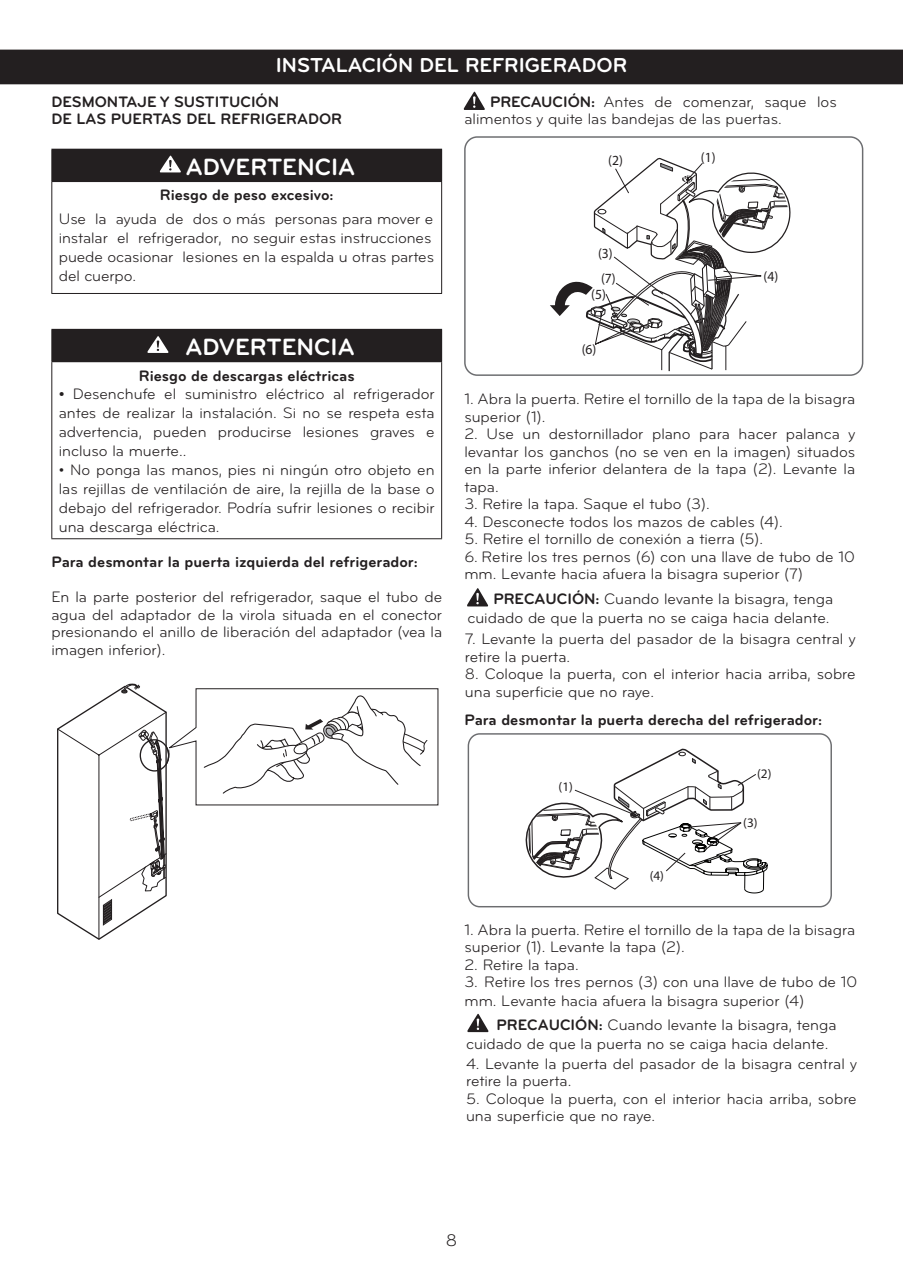
<style>
.page{position:relative;width:903px;height:1275px;background:#fff}
.page>*{position:absolute;margin:0;border:0;box-sizing:border-box;transform-origin:0 0}
.t1{font:700 24.5px "Bryant LG";color:#fff}
.t2{font:700 21px "Bryant LG";color:#fff}
.t3{font:17.5px "Bryant LG";color:#231f20}
.t4{font:15.75px/17.5px "Bryant LG";color:#231f20}
.t5{font:700 15.75px/17.5px "Bryant LG";color:#231f20}
.t6{font:14px/16.1px "Myriad Pro";color:#231f20}
.t7{font:12.95px "Myriad Pro";color:#231f20}
.s1{font-weight:700}
</style>
<div class="page">
<div style="left:0;top:50px;width:903px;height:34px;background:#231f20"></div>
<div style="left:52px;top:149px;width:390px;height:33px;background:#231f20"></div>
<hr style="left:51px;top:149px;width:391px;height:1px;background:#231f20">
<hr style="left:51px;top:150px;width:1px;height:31px;background:#231f20">
<hr style="left:51px;top:181px;width:391px;height:1px;background:#231f20">
<hr style="left:51px;top:182px;width:1px;height:111px;background:#231f20">
<hr style="left:441px;top:182px;width:1px;height:111px;background:#231f20">
<hr style="left:51px;top:293px;width:391px;height:1px;background:#231f20">
<div style="left:52px;top:329px;width:390px;height:33px;background:#231f20"></div>
<hr style="left:51px;top:329px;width:391px;height:1px;background:#231f20">
<hr style="left:51px;top:330px;width:1px;height:31px;background:#231f20">
<hr style="left:51px;top:361px;width:391px;height:1px;background:#231f20">
<hr style="left:51px;top:362px;width:1px;height:176px;background:#231f20">
<hr style="left:441px;top:362px;width:1px;height:176px;background:#231f20">
<hr style="left:51px;top:538px;width:391px;height:1px;background:#231f20">
<svg style="left:159px;top:155px;width:22px;height:18px"></svg>
<svg style="left:160px;top:156px;width:21px;height:16px"></svg>
<svg style="left:147px;top:336px;width:22px;height:17px"></svg>
<svg style="left:57px;top:683px;width:382px;height:257px"></svg>
<div style="left:140px;top:739px;width:29px;height:33px;border:1px solid #231f20;border-radius:50%"></div>
<svg style="left:464px;top:92px;width:21px;height:18px"></svg>
<svg style="left:467px;top:588px;width:21px;height:18px"></svg>
<svg style="left:467px;top:1014px;width:21px;height:18px"></svg>
<div style="left:468px;top:733px;width:364px;height:174px;border:1px solid #6c6d70;border-radius:12px"></div>
<div style="left:464px;top:136px;width:399px;height:240px;border:1px solid #6c6d70;border-radius:12px"></div>
<svg style="left:550px;top:158px;width:241px;height:214px"></svg>
<svg style="left:525px;top:748px;width:243px;height:146px"></svg>
<h2 class="t2" style="left:276px;top:52px;width:353px">INSTALACIÓN DEL REFRIGERADOR</h2>
<p class="t5" style="left:51px;top:93px;width:292px">DESMONTAJE Y SUSTITUCIÓN<br>DE LAS PUERTAS DEL REFRIGERADOR</p>
<h1 class="t1" style="left:186px;top:151px;width:171px">ADVERTENCIA</h1>
<p class="t5" style="left:160px;top:186px;width:175px">Riesgo de peso excesivo:</p>
<p class="t4" style="left:59px;top:210px;width:377px;line-height:18.9px">Use la ayuda de dos o más personas para mover e instalar el refrigerador, no seguir estas instrucciones puede ocasionar lesiones en la espalda u otras partes del cuerpo.</p>
<h2 class="t2" style="left:311px;top:52px;width:353px">INSTALACIÓN DEL REFRIGERADOR</h2>
<p class="t4" style="left:464px;top:93px;width:374px;text-indent:26px"><span class="s1">PRECAUCIÓN:</span> Antes de comenzar, saque los alimentos y quite las bandejas de las puertas.</p>
<p class="t6" style="left:701px;top:149px;width:16px">(1)</p>
<p class="t6" style="left:608px;top:152px;width:16px">(2)</p>
<p class="t6" style="left:598px;top:245px;width:16px">(3)</p>
<p class="t6" style="left:763px;top:268px;width:16px">(4)</p>
<p class="t6" style="left:591px;top:270px;width:26px;text-indent:10px">(7) (5)</p>
<h1 class="t1" style="left:185px;top:331px;width:171px">ADVERTENCIA</h1>
<p class="t5" style="left:139px;top:367px;width:217px">Riesgo de descargas eléctricas</p>
<p class="t4" style="left:59px;top:385px;width:377px;line-height:18.9px;text-align:justify"><span class="s1">•</span> Desenchufe el suministro eléctrico al refrigerador antes de realizar la instalación. Si no se respeta esta advertencia, pueden producirse lesiones graves e incluso la muerte..</p>
<p class="t4" style="left:59px;top:460px;width:377px;line-height:18.9px;text-align:justify">• No ponga las manos, pies ni ningún otro objeto en las rejillas de ventilación de aire, la rejilla de la base o debajo del refrigerador. Podría sufrir lesiones o recibir una descarga eléctrica.</p>
<p class="t5" style="left:51px;top:553px;width:368px">Para desmontar la puerta izquierda del refrigerador:</p>
<p class="t4" style="left:51px;top:588px;width:392px;text-align:justify">En la parte posterior del refrigerador, saque el tubo de agua del adaptador de la virola situada en el conector presionando el anillo de liberación del adaptador (vea la imagen inferior).</p>
<p class="t6" style="left:582px;top:341px;width:16px">(6)</p>
<p class="t4" style="left:464px;top:390px;width:392px">1. Abra la puerta. Retire el tornillo de la tapa de la bisagra superior (1).</p>
<p class="t4" style="left:464px;top:425px;width:392px;text-align:justify">2. Use un destornillador plano para hacer palanca y levantar los ganchos (no se ven en la imagen) situados en la parte inferior delantera de la tapa (2). Levante la tapa.</p>
<p class="t4" style="left:464px;top:495px;width:247px">3. Retire la tapa. Saque el tubo (3).</p>
<p class="t4" style="left:464px;top:513px;width:320px">4. Desconecte todos los mazos de cables (4).</p>
<p class="t4" style="left:464px;top:530px;width:300px">5. Retire el tornillo de conexión a tierra (5).</p>
<p class="t4" style="left:464px;top:548px;width:392px">6. Retire los tres pernos (6) con una llave de tubo de 10 mm. Levante hacia afuera la bisagra superior (7)</p>
<p class="t4" style="left:493px;top:590px;width:341px"><span class="s1">PRECAUCIÓN:</span> Cuando levante la bisagra, tenga</p>
<p class="t4" style="left:465px;top:630px;width:392px">7. Levante la puerta del pasador de la bisagra central y retire la puerta.</p>
<p class="t4" style="left:465px;top:665px;width:392px">8. Coloque la puerta, con el interior hacia arriba, sobre una superficie que no raye.</p>
<p class="t5" style="left:464px;top:710px;width:359px">Para desmontar la puerta derecha del refrigerador:</p>
<p class="t4" style="left:467px;top:609px;width:364px">cuidado de que la puerta no se caiga hacia delante.</p>
<p class="t7" style="left:559px;top:779px;width:16px">(1)</p>
<p class="t7" style="left:650px;top:868px;width:16px">(4)</p>
<p class="t7" style="left:757px;top:766px;width:16px">(2)</p>
<p class="t7" style="left:743px;top:814px;width:16px">(3)</p>
<p class="t4" style="left:464px;top:921px;width:392px">1. Abra la puerta. Retire el tornillo de la tapa de la bisagra superior (1). Levante la tapa (2).</p>
<p class="t4" style="left:464px;top:956px;width:116px">2. Retire la tapa.</p>
<p class="t4" style="left:464px;top:972px;width:394px;line-height:18.9px">3. Retire los tres pernos (3) con una llave de tubo de 10 mm. Levante hacia afuera la bisagra superior (4)</p>
<p class="t4" style="left:466px;top:1015px;width:372px;line-height:18.9px;text-indent:30px"><span class="s1">PRECAUCIÓN:</span> Cuando levante la bisagra, tenga cuidado de que la puerta no se caiga hacia delante.</p>
<p class="t4" style="left:466px;top:1055px;width:392px">4. Levante la puerta del pasador de la bisagra central y retire la puerta.</p>
<p class="t4" style="left:466px;top:1090px;width:392px">5. Coloque la puerta, con el interior hacia arriba, sobre una superficie que no raye.</p>
<p class="t3" style="left:446px;top:1230px;width:13px">8</p>
</div>
